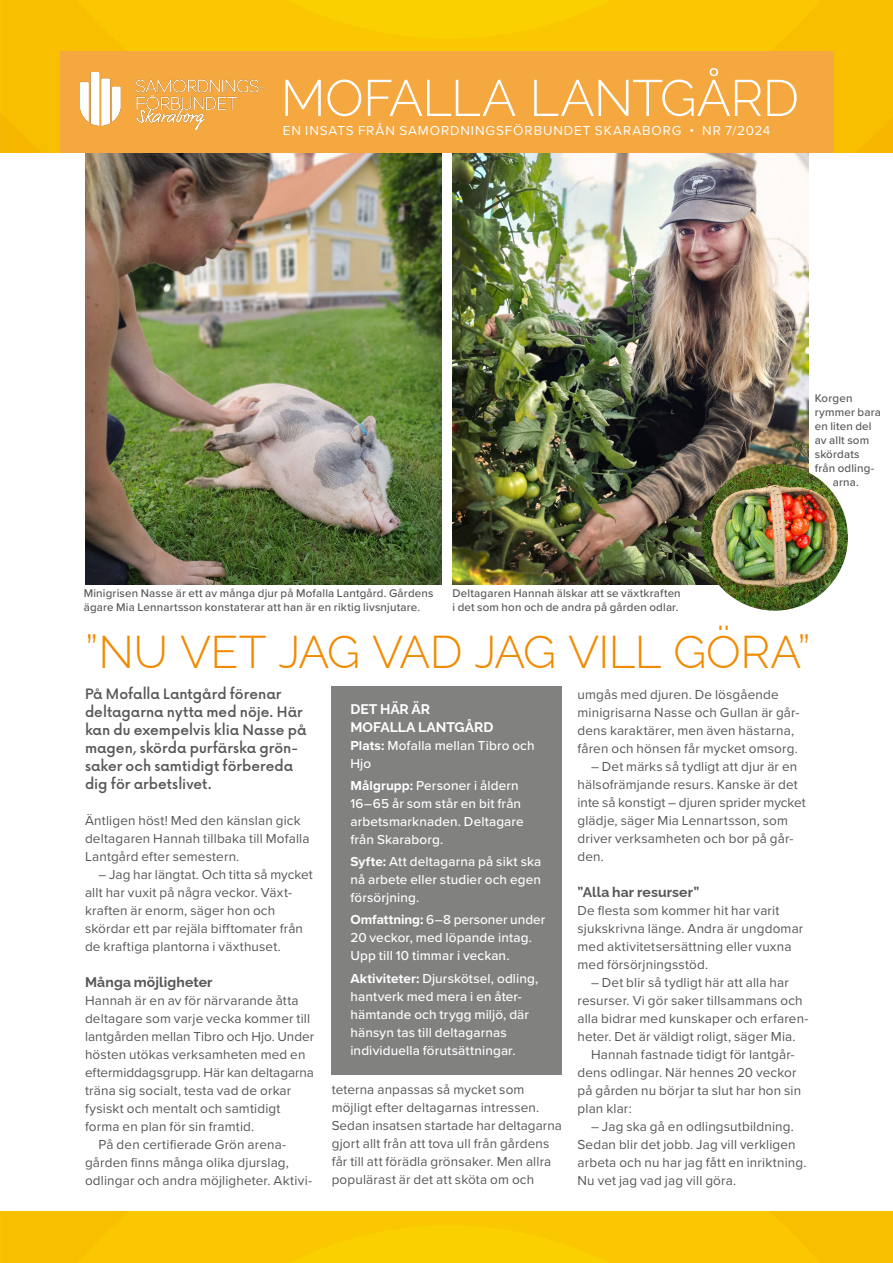
<style>
.page{position:relative;width:893px;height:1263px;background:#fff}
.page>*{position:absolute;margin:0;border:0;box-sizing:border-box;transform-origin:0 0}
.rubrik{font:300 51px "Raleway";letter-spacing:-.015em;color:#fff}
.rubrik-2{font:300 45.9px "Raleway";letter-spacing:-.015em;color:#f18a00}
.Ingress_och_mellanrubrik{font:500 13.95px/18px "Now";letter-spacing:.005em;color:#575756}
.Ingress_och_mellanrubrik-2{font:700 13.95px "Raleway";letter-spacing:.01em;color:#575756}
.Ingress_och_mellanrubrik-3{font:700 13.95px/18px "Raleway";letter-spacing:-.005em;color:#fff}
.Brödtext{font:13.5px/18px "Proxima Nova";letter-spacing:.01em;color:#575756}
.Brödtext-2{font:500 13.5px/18px "Proxima Nova";letter-spacing:.01em;color:#fff}
.Brödtext-3{font:13.5px "Proxima Nova";letter-spacing:.07em;color:#fff}
.Bildtext{font:500 11.55px/13.8px "Proxima Nova";letter-spacing:.015em;color:#575756}
.s1{font-weight:700}
</style>
<div class="page">
<div style="left:332px;top:687px;width:230px;height:388px;background:#818180"></div>
<img style="left:452px;top:153px;width:357px;height:431px">
<img style="left:85px;top:153px;width:356px;height:431px">
<img style="left:701px;top:464px;width:147px;height:147px;border-radius:73px">
<img style="left:0;top:0;width:893px;height:153px">
<div style="left:60px;top:51px;width:773px;height:102px;background:#f5a740"></div>
<img style="left:0;top:1212px;width:893px;height:51px">
<img style="left:81px;top:72px;width:182px;height:58px">
<p class="rubrik" style="left:281px;top:58px;width:520px">MOFALLA LANTGÅRD</p>
<p class="Brödtext-3" style="left:283px;top:121px;width:489px">EN INSATS FRÅN SAMORDNINGSFÖRBUNDET SKARABORG • NR 7/2024</p>
<p class="Bildtext" style="left:84px;top:585px;width:351px">Minigrisen Nasse är ett av många djur på Mofalla Lantgård. Gårdens ägare Mia Lennartsson konstaterar att han är en riktig livsnjutare.</p>
<p class="Bildtext" style="left:452px;top:585px;width:230px">Deltagaren Hannah älskar att se växtkraften i det som hon och de andra på gården odlar.</p>
<p class="Bildtext" style="left:815px;top:391px;width:39px">Korgen</p>
<p class="Bildtext" style="left:815px;top:405px;width:68px">rymmer bara</p>
<p class="Bildtext" style="left:815px;top:419px;width:58px">en liten del</p>
<p class="Bildtext" style="left:815px;top:433px;width:56px">av allt som</p>
<p class="Bildtext" style="left:815px;top:447px;width:46px">skördats</p>
<p class="Bildtext" style="left:815px;top:461px;width:61px">från odling-</p>
<p class="Bildtext" style="left:833px;top:474px;width:28px">arna.</p>
<p class="rubrik-2" style="left:85px;top:615px;width:727px">”NU VET JAG VAD JAG VILL GÖRA”</p>
<p class="Ingress_och_mellanrubrik" style="left:85px;top:684px;width:223px">På Mofalla Lantgård förenar deltagarna nytta med nöje. Här kan du exempelvis klia Nasse på magen, skörda purfärska grön&shy;saker och samtidigt förbereda dig för arbetslivet.</p>
<p class="Brödtext" style="left:85px;top:811px;width:226px">Äntligen höst! Med den känslan gick deltagaren Hannah tillbaka till Mofalla<br>Lantgård efter semestern.</p>
<p class="Brödtext" style="left:85px;top:865px;width:229px;text-indent:14px">– Jag har längtat. Och titta så mycket allt har vuxit på några veckor. Växt&shy;kraften är enorm, säger hon och skördar ett par rejäla bifftomater från de kraftiga plantorna i växthuset.</p>
<p class="Ingress_och_mellanrubrik-2" style="left:85px;top:971px;width:129px">Många möjligheter</p>
<p class="Brödtext" style="left:85px;top:991px;width:231px">Hannah är en av för närvarande åtta deltagare som varje vecka kommer till lantgården mellan Tibro och Hjo. Under hösten utökas verksamheten med en eftermiddagsgrupp. Här kan deltagarna träna sig socialt, testa vad de orkar fysiskt och mentalt och samtidigt forma en plan för sin framtid.</p>
<p class="Brödtext" style="left:85px;top:1135px;width:229px;text-indent:14px">På den certifierade Grön arena-- gården finns många olika djurslag, odlingar och andra möjligheter. Aktivi-</p>
<p class="Ingress_och_mellanrubrik-3" style="left:350px;top:698px;width:145px">DET HÄR ÄR<br>MOFALLA LANTGÅRD</p>
<p class="Brödtext-2" style="left:350px;top:736px;width:186px"><span class="s1">Plats:</span> Mofalla mellan Tibro och<br>Hjo</p>
<p class="Brödtext-2" style="left:350px;top:776px;width:175px"><span class="s1">Målgrupp:</span> Personer i åldern<br>16–65 år som står en bit från arbetsmarknaden. Deltagare från Skaraborg.</p>
<p class="Brödtext-2" style="left:350px;top:852px;width:192px;text-align:justify"><span class="s1">Syfte:</span> Att deltagarna på sikt ska nå arbete eller studier och egen försörjning.</p>
<p class="Brödtext-2" style="left:350px;top:910px;width:196px"><span class="s1">Omfattning:</span> 6–8 personer under<br>20 veckor, med löpande intag.<br>Upp till 10 timmar i veckan.</p>
<p class="Brödtext-2" style="left:350px;top:969px;width:190px"><span class="s1">Aktiviteter:</span> Djurskötsel, odling, hantverk med mera i en åter&shy;hämtande och trygg miljö, där hänsyn tas till deltagarnas individuella förutsättningar.</p>
<p class="Brödtext" style="left:332px;top:1080px;width:232px">teterna anpassas så mycket som möjligt efter deltagarnas intressen.<br>Sedan insatsen startade har deltagarna gjort allt från att tova ull från gårdens får till att förädla grönsaker. Men allra populärast är det att sköta om och</p>
<p class="Brödtext" style="left:577px;top:684px;width:223px">umgås med djuren. De lösgående minigrisarna Nasse och Gullan är går&shy;dens karaktärer, men även hästarna, fåren och hönsen får mycket omsorg.</p>
<p class="Brödtext" style="left:577px;top:756px;width:230px;text-indent:14px">– Det märks så tydligt att djur är en hälsofrämjande resurs. Kanske är det inte så konstigt – djuren sprider mycket glädje, säger Mia Lennartsson, som driver verksamheten och bor på går&shy;den.</p>
<p class="Ingress_och_mellanrubrik-2" style="left:577px;top:881px;width:123px">”Alla har resurser”</p>
<p class="Brödtext" style="left:577px;top:900px;width:227px">De flesta som kommer hit har varit sjukskrivna länge. Andra är ungdomar med aktivitetsersättning eller vuxna med försörjningsstöd.</p>
<p class="Brödtext" style="left:577px;top:972px;width:233px;text-indent:14px">– Det blir så tydligt här att alla har resurser. Vi gör saker tillsammans och alla bidrar med kunskaper och erfaren&shy;heter. Det är väldigt roligt, säger Mia.</p>
<p class="Brödtext" style="left:577px;top:1044px;width:225px;text-indent:14px">Hannah fastnade tidigt för lantgår&shy;dens odlingar. När hennes 20 veckor på gården nu börjar ta slut har hon sin plan klar:</p>
<p class="Brödtext" style="left:577px;top:1116px;width:230px;text-indent:14px">– Jag ska gå en odlingsutbildning.<br>Sedan blir det jobb. Jag vill verkligen arbeta och nu har jag fått en inriktning.<br>Nu vet jag vad jag vill göra.</p>
</div>
